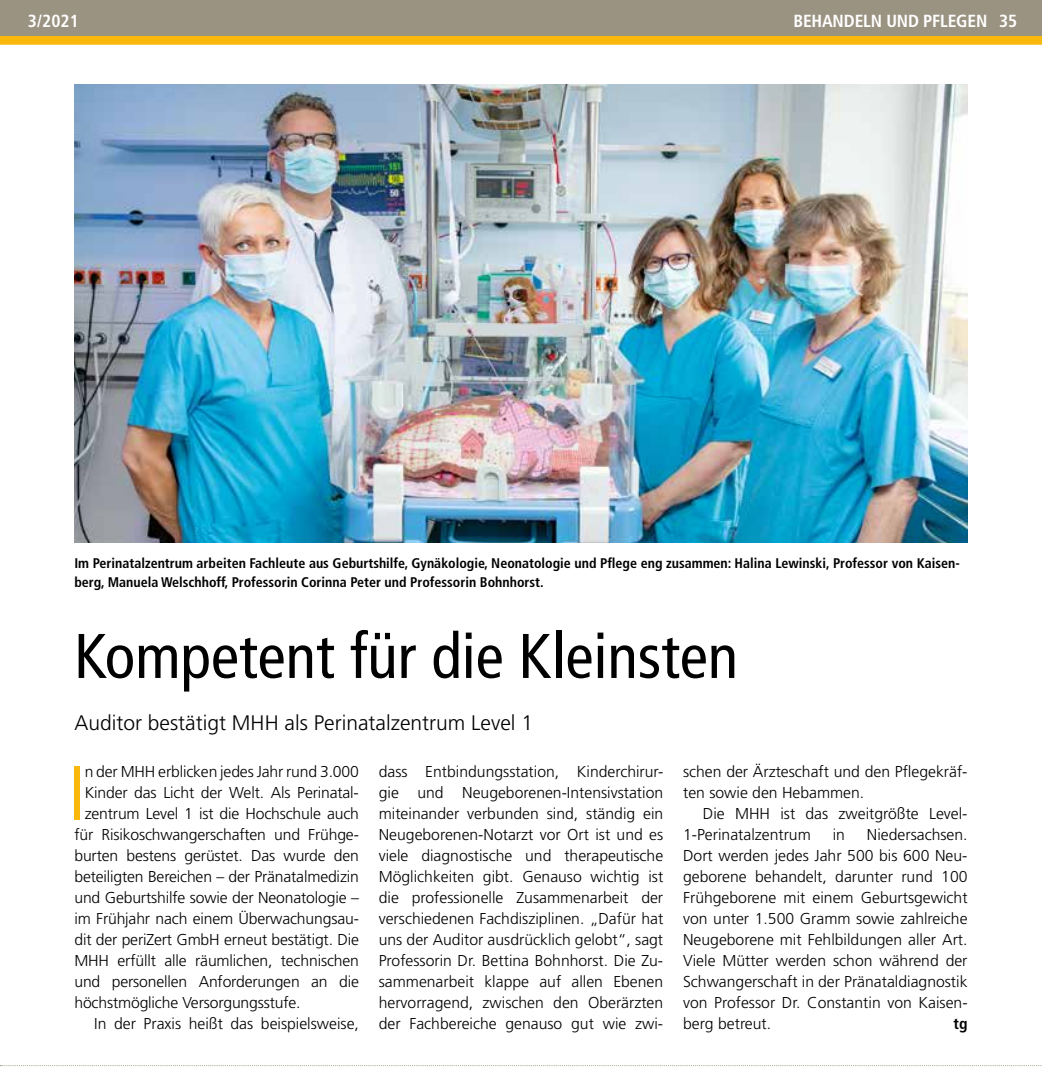
<style>
.page{position:relative;width:1042px;height:1068px;background:#fff}
.page>*{position:absolute;margin:0;border:0;box-sizing:border-box;transform-origin:0 0}
.t1{font:300 75.95px "Frutiger LT Std";color:#fab70c}
.t2{font:condensed 63px "Frutiger LT Std";color:#000}
.t3{font:300 21px "Frutiger LT Std";color:#000}
.t4{font:700 condensed 17.5px "Frutiger LT Std";letter-spacing:-.01em;color:#fff}
.t5{font:300 15.75px/21px "Frutiger LT Std";letter-spacing:-.01em;color:#000;text-align:justify}
.t6{font:700 condensed 15.75px "Frutiger LT Std";color:#000}
.t7{font:700 condensed 14px/19.2px "Frutiger LT Std";color:#000}
</style>
<div class="page">
<div style="left:0;top:0;width:1042px;height:40px;background:#9b9382"></div>
<div style="left:0;top:36px;width:1042px;height:9px;background:#fab70c"></div>
<svg style="left:0;top:1065px;width:1042px;height:1px"></svg>
<img style="left:74px;top:84px;width:893px;height:458px">
<p class="t4" style="left:28px;top:11px;width:53px">3/2021</p>
<p class="t4" style="left:793px;top:11px;width:225px">BEHANDELN UND PFLEGEN 35</p>
<p class="t7" style="left:74px;top:553px;width:887px">Im Perinatalzentrum arbeiten Fachleute aus Geburtshilfe, Gynäkologie, Neonatologie und Pflege eng zusammen: Halina Lewinski, Professor von Kaisen&shy;berg, Manuela Welschhoff, Professorin Corinna Peter und Professorin Bohnhorst.</p>
<h2 class="t2" style="left:74px;top:619px;width:665px">Kompetent für die Kleinsten</h2>
<h3 class="t3" style="left:74px;top:711px;width:460px">Auditor bestätigt MHH als Perinatalzentrum Level 1</h3>
<h1 class="t1" style="left:69px;top:750px;width:18px">I</h1>
<p class="t5" style="left:85px;top:761px;width:276px">n der MHH erblicken jedes Jahr rund 3.000</p>
<p class="t5" style="left:85px;top:782px;width:276px">Kinder das Licht der Welt. Als Perinatal-</p>
<p class="t5" style="left:85px;top:803px;width:276px">zentrum Level 1 ist die Hochschule auch</p>
<p class="t5" style="left:74px;top:824px;width:286px">für Risikoschwangerschaften und Frühge-</p>
<p class="t5" style="left:74px;top:845px;width:286px">burten bestens gerüstet. Das wurde den</p>
<p class="t5" style="left:74px;top:866px;width:286px">beteiligten Bereichen – der Pränatalmedizin</p>
<p class="t5" style="left:74px;top:887px;width:286px">und Geburtshilfe sowie der Neonatologie –</p>
<p class="t5" style="left:74px;top:908px;width:286px">im Frühjahr nach einem Überwachungsau-</p>
<p class="t5" style="left:74px;top:929px;width:286px">dit der periZert GmbH erneut bestätigt. Die</p>
<p class="t5" style="left:74px;top:950px;width:286px">MHH erfüllt alle räumlichen, technischen</p>
<p class="t5" style="left:74px;top:971px;width:286px">und personellen Anforderungen an die</p>
<p class="t5" style="left:74px;top:992px;width:228px">höchstmögliche Versorgungsstufe.</p>
<p class="t5" style="left:94px;top:1013px;width:266px">In der Praxis heißt das beispielsweise,</p>
<p class="t5" style="left:379px;top:761px;width:286px">dass Entbindungsstation, Kinderchirur&shy;gie und Neugeborenen-Intensivstation miteinander verbunden sind, ständig ein Neugeborenen-Notarzt vor Ort ist und es viele diagnostische und therapeutische Möglichkeiten gibt. Genauso wichtig ist die professionelle Zusammenarbeit der verschiedenen Fachdisziplinen. „Dafür hat uns der Auditor ausdrücklich gelobt“, sagt Professorin Dr. Bettina Bohnhorst. Die Zu&shy;sammenarbeit klappe auf allen Ebenen hervorragend, zwischen den Oberärzten der Fachbereiche genauso gut wie zwi-</p>
<p class="t5" style="left:683px;top:761px;width:286px">schen der Ärzteschaft und den Pflegekräf&shy;ten sowie den Hebammen.</p>
<p class="t5" style="left:683px;top:803px;width:286px;text-indent:20px">Die MHH ist das zweitgrößte Level-<br>1-Perinatalzentrum</p>
<p class="t5" style="left:683px;top:824px;width:286px;text-indent:184px">Niedersachsen.<br>Dort werden jedes Jahr 500 bis 600 Neu&shy;geborene behandelt, darunter rund 100<br>Frühgeborene mit einem Geburtsgewicht von unter 1.500 Gramm sowie zahlreiche Neugeborene mit Fehlbildungen aller Art.<br>Viele Mütter werden schon während der Schwangerschaft in der Pränataldiagnostik von Professor Dr. Constantin von Kaisen&shy;berg betreut.</p>
<p class="t5" style="left:833px;top:824px;width:14px">in</p>
<p class="t6" style="left:953px;top:1014px;width:16px">tg</p>
</div>
